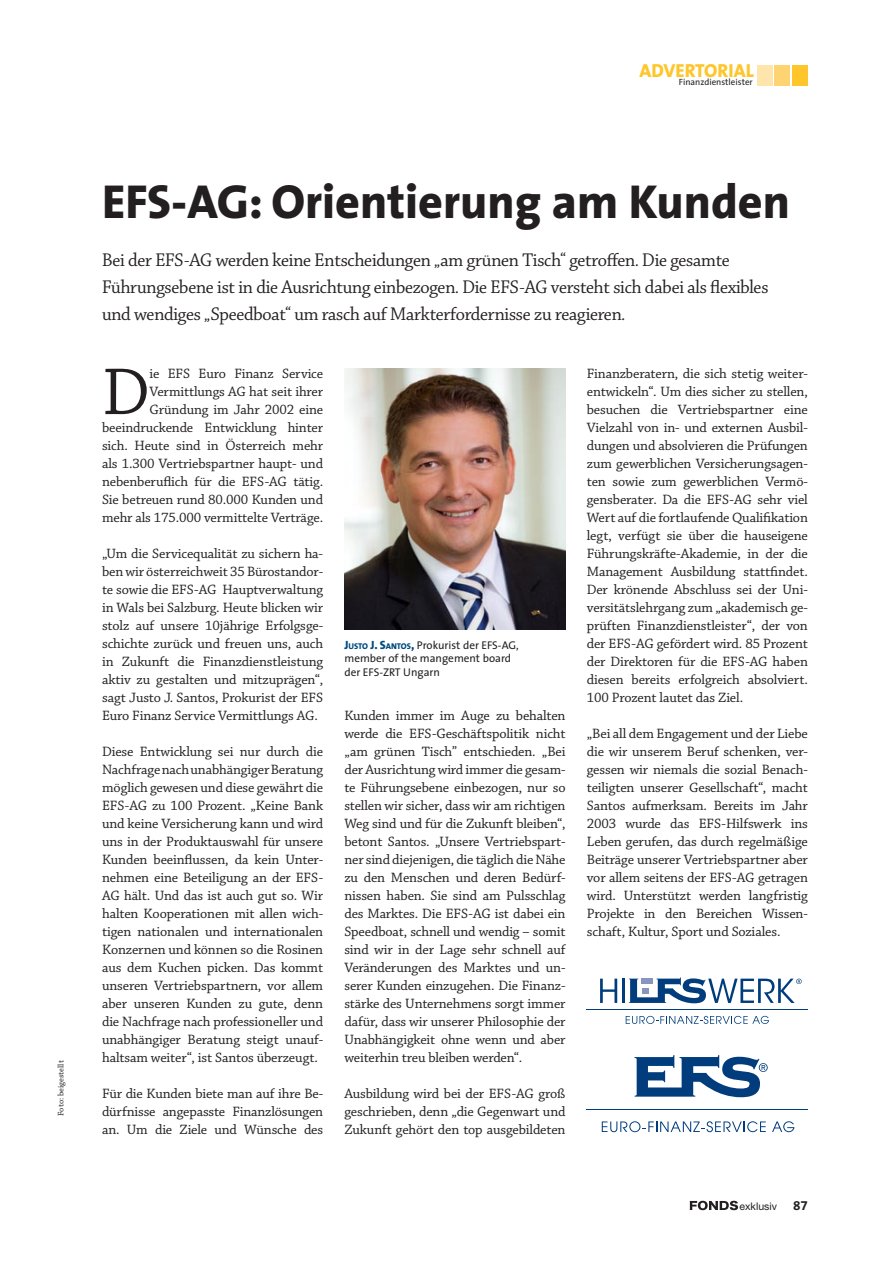
<style>
.page{position:relative;width:893px;height:1263px;background:#fff}
.page>*{position:absolute;margin:0;border:0;box-sizing:border-box;transform-origin:0 0}
.t1{font:69.6px "Chaparral Pro";color:#231f20}
.t2{font:800 48px "The Sans";color:#231f20}
.t3{font:19.5px/27px "Chaparral Pro Subh";letter-spacing:-.01em;color:#231f20}
.t4{font:800 18.9px "The Sans";color:#fec62a}
.t5{font:14.25px/18px "Chaparral Pro";letter-spacing:-.01em;color:#231f20;text-align:justify}
.t6{font:12.9px "The Sans Bold Expert";color:#231f20;scale:1.04 1}
.t7{font:11.25px/13.5px "The Sans";color:#231f20}
.t8{font:10.5px "Helvetica Neue";color:#231f20}
.t9{font:9px "The Sans";color:#231f20}
.t10{font:8.25px "Chaparral Pro Capt";color:#231f20}
.s1{font-weight:800;font-size:12px;color:#004a7f}
.s2{font-weight:800;font-size:8.4px;color:#004a7f}
</style>
<div class="page">
<svg style="left:690px;top:1201px;width:48px;height:9px"></svg>
<div style="left:792px;top:65px;width:16px;height:20px;background:#fec62a"></div>
<div style="left:775px;top:65px;width:15px;height:20px;background:#fed473"></div>
<div style="left:757px;top:65px;width:15px;height:20px;background:#fee5ac"></div>
<img style="left:344px;top:369px;width:222px;height:260px">
<svg style="left:602px;top:1121px;width:164px;height:11px"></svg>
<svg style="left:772px;top:1121px;width:22px;height:11px"></svg>
<svg style="left:634px;top:1055px;width:134px;height:42px"></svg>
<hr style="left:587px;top:1108px;width:221px;height:1px;background:#013d7d">
<svg style="left:626px;top:1016px;width:143px;height:8px"></svg>
<hr style="left:587px;top:1009px;width:221px;height:1px;background:#013d7d">
<svg style="left:600px;top:979px;width:17px;height:24px"></svg>
<hr style="left:622px;top:979px;width:3px;height:24px;background:#013d7d">
<svg style="left:629px;top:977px;width:173px;height:26px"></svg>
<h3 class="t4" style="left:639px;top:55px;width:116px">advertorial</h3>
<p class="t9" style="left:679px;top:75px;width:75px">Finanzdienstleister</p>
<p class="t10" style="left:56px;top:1116px;width:57px;rotate:-90deg">Foto: beigestellt</p>
<h2 class="t2" style="left:102px;top:162px;width:689px">EFS-AG: Orientierung am Kunden</h2>
<p class="t3" style="left:102px;top:248px;width:668px">Bei der EFS-AG werden keine Entscheidungen „am grünen Tisch“ getroffen. Die gesamte<br>Führungsebene ist in die Ausrichtung einbezogen. Die EFS-AG versteht sich dabei als flexibles und wendiges „Speedboat“ um rasch auf Markterfordernisse zu reagieren.</p>
<p class="t5" style="left:102px;top:365px;width:223px;text-align:right">ie EFS Euro Finanz Service Vermittlungs AG hat seit ihrer Gründung im Jahr 2002 eine beeindruckende Entwicklung hinter sich. Heute sind in Österreich mehr als 1.300 Vertriebspartner haupt- und nebenberuflich für die EFS-AG tätig.<br>Sie betreuen rund 80.000 Kunden und mehr als 175.000 vermittelte Verträge.</p>
<p class="t5" style="left:102px;top:545px;width:223px">„Um die Servicequalität zu sichern ha&shy;ben wir österreichweit 35 Bürostandor&shy;te sowie die EFS-AG Hauptverwaltung in Wals bei Salzburg. Heute blicken wir stolz auf unsere 10jährige Erfolgsge&shy;schichte zurück und freuen uns, auch in Zukunft die Finanzdienstleistung aktiv zu gestalten und mitzuprägen“, sagt Justo J. Santos, Prokurist der EFS Euro Finanz Service Vermittlungs AG.</p>
<p class="t5" style="left:102px;top:743px;width:223px">Diese Entwicklung sei nur durch die Nachfrage nach unabhängiger Beratung möglich gewesen und diese gewährt die EFS-AG zu 100 Prozent. „Keine Bank und keine Versicherung kann und wird uns in der Produktauswahl für unsere Kunden beeinflussen, da kein Unter&shy;nehmen eine Beteiligung an der EFS-AG hält. Und das ist auch gut so. Wir halten Kooperationen mit allen wich&shy;tigen nationalen und internationalen Konzernen und können so die Rosinen aus dem Kuchen picken. Das kommt unseren Vertriebspartnern, vor allem aber unseren Kunden zu gute, denn die Nachfrage nach professioneller und unabhängiger Beratung steigt unauf&shy;haltsam weiter“, ist Santos überzeugt.</p>
<p class="t5" style="left:102px;top:1085px;width:223px">Für die Kunden biete man auf ihre Be&shy;dürfnisse angepasste Finanzlösungen an. Um die Ziele und Wünsche des</p>
<h1 class="t1" style="left:102px;top:353px;width:50px">D</h1>
<p class="t7" style="left:344px;top:638px;width:176px"><span class="s1">J</span><span class="s2">USTO</span> <span class="s1">J. S</span><span class="s2">ANTOS</span><span class="s1">,</span> Prokurist der EFS-AG, member of the mangement board der EFS-ZRT Ungarn</p>
<p class="t5" style="left:344px;top:707px;width:223px">Kunden immer im Auge zu behalten werde die EFS-Geschäftspolitik nicht „am grünen Tisch” entschieden. „Bei der Ausrichtung wird immer die gesam&shy;te Führungsebene einbezogen, nur so stellen wir sicher, dass wir am richtigen Weg sind und für die Zukunft bleiben“, betont Santos. „Unsere Vertriebspart&shy;ner sind diejenigen, die täglich die Nähe zu den Menschen und deren Bedürf&shy;nissen haben. Sie sind am Pulsschlag des Marktes. Die EFS-AG ist dabei ein Speedboat, schnell und wendig – somit sind wir in der Lage sehr schnell auf Veränderungen des Marktes und un&shy;serer Kunden einzugehen. Die Finanz&shy;stärke des Unternehmens sorgt immer dafür, dass wir unserer Philosophie der Unabhängigkeit ohne wenn und aber weiterhin treu bleiben werden“.</p>
<p class="t5" style="left:344px;top:1085px;width:223px">Ausbildung wird bei der EFS-AG groß geschrieben, denn „die Gegenwart und Zukunft gehört den top ausgebildeten</p>
<p class="t5" style="left:587px;top:365px;width:223px">Finanzberatern, die sich stetig weiter&shy;entwickeln“. Um dies sicher zu stellen, besuchen die Vertriebspartner eine Vielzahl von in- und externen Ausbil&shy;dungen und absolvieren die Prüfungen zum gewerblichen Versicherungsagen&shy;ten sowie zum gewerblichen Vermö&shy;gensberater. Da die EFS-AG sehr viel Wert auf die fortlaufende Qualifikation legt, verfügt sie über die hauseigene Führungskräfte-Akademie, in der die Management Ausbildung stattfindet.<br>Der krönende Abschluss sei der Uni&shy;versitätslehrgang zum „akademisch ge&shy;prüften Finanzdienstleister“, der von der EFS-AG gefördert wird. 85 Prozent der Direktoren für die EFS-AG haben diesen bereits erfolgreich absolviert.<br>100 Prozent lautet das Ziel.</p>
<p class="t5" style="left:587px;top:725px;width:223px">„Bei all dem Engagement und der Liebe die wir unserem Beruf schenken, ver&shy;gessen wir niemals die sozial Benach&shy;teiligten unserer Gesellschaft“, macht Santos aufmerksam. Bereits im Jahr 2003 wurde das EFS-Hilfswerk ins Leben gerufen, das durch regelmäßige Beiträge unserer Vertriebspartner aber vor allem seitens der EFS-AG getragen wird. Unterstützt werden langfristig Projekte in den Bereichen Wissen&shy;schaft, Kultur, Sport und Soziales.</p>
<p class="t8" style="left:740px;top:1200px;width:39px">exklusiv</p>
<p class="t6" style="left:793px;top:1195px;width:16px">87</p>
</div>
